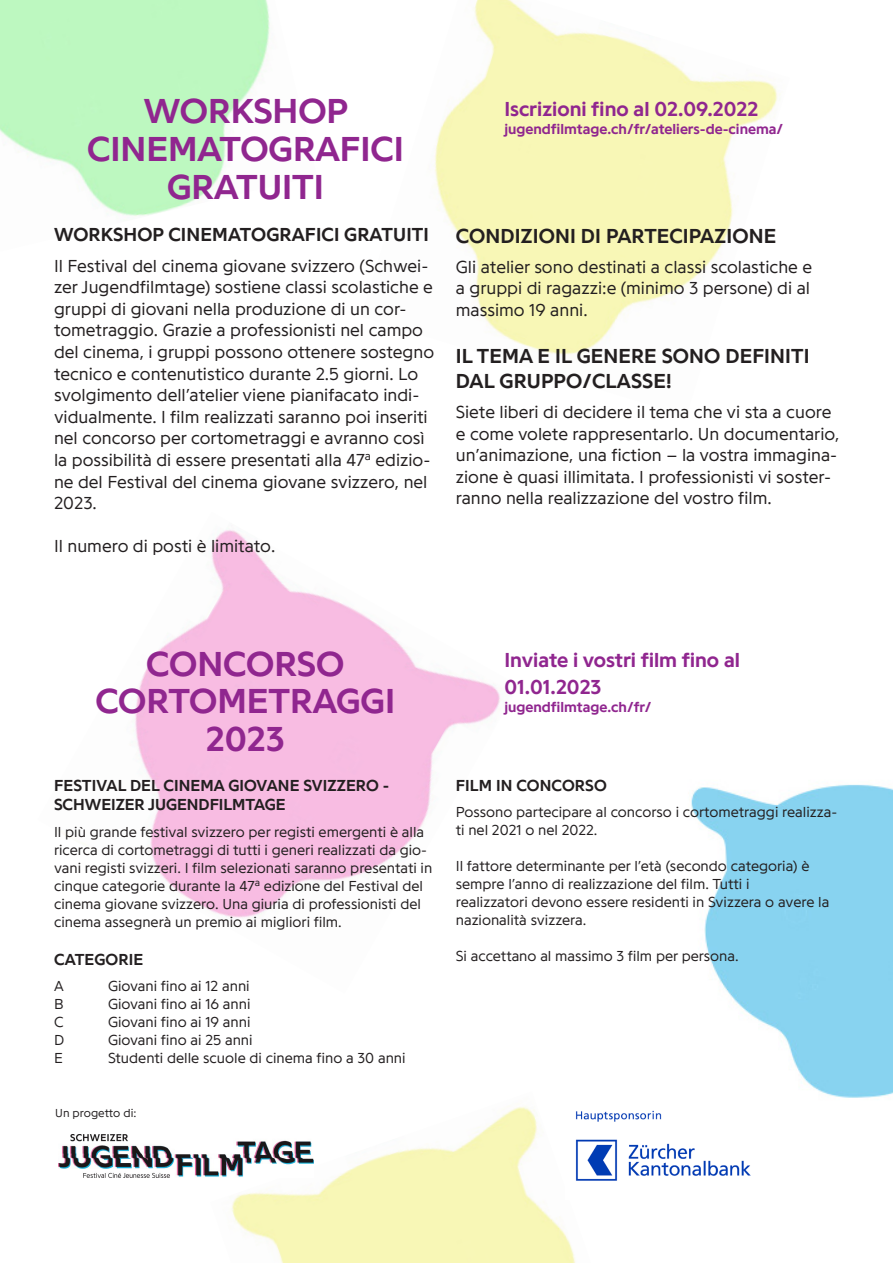
<style>
.page{position:relative;width:893px;height:1263px;background:#fff}
.page>*{position:absolute;margin:0;border:0;box-sizing:border-box;transform-origin:0 0}
.t1{font:700 35.85px "Programme";color:#90268f}
.Mini_Titel{font:700 21px/25.2px "Programme";letter-spacing:.01em;color:#231f20}
.t2{font:700 21px/27.3px "Programme";color:#90268f}
.Mini_Titel-2{font:700 19.5px "Programme";letter-spacing:.01em;color:#231f20}
.t3{font:300 18px/21.6px "Programme";color:#231f20}
.Mini_Titel-3{font:700 16.5px/19.8px "Programme";letter-spacing:.01em;color:#231f20}
.t4{font:300 15px/18px "Programme";color:#231f20}
.t5{font:700 15px "Programme";color:#90268f}
.t6{font:300 12px "Programme";color:#231f20}
</style>
<div class="page">
<img style="left:0;top:0;width:270px;height:216px">
<img style="left:434px;top:0;width:346px;height:355px">
<img style="left:64px;top:530px;width:436px;height:389px">
<img style="left:231px;top:1106px;width:344px;height:157px">
<img style="left:691px;top:784px;width:202px;height:314px">
<img style="left:566px;top:1091px;width:204px;height:108px">
<img style="left:58px;top:1135px;width:255px;height:42px">
<p class="t1" style="left:144px;top:89px;width:206px">WORKSHOP</p>
<p class="t1" style="left:87px;top:127px;width:318px">CINEMATOGRAFICI</p>
<p class="t1" style="left:167px;top:164px;width:158px">GRATUITI</p>
<p class="Mini_Titel-2" style="left:54px;top:223px;width:376px">WORKSHOP CINEMATOGRAFICI GRATUITI</p>
<p class="t3" style="left:54px;top:254px;width:382px">Il Festival del cinema giovane svizzero (Schwei&shy;zer Jugendfilmtage) sostiene classi scolastiche e gruppi di giovani nella produzione di un cor&shy;tometraggio. Grazie a professionisti nel campo del cinema, i gruppi possono ottenere sostegno tecnico e contenutistico durante 2.5 giorni. Lo svolgimento dell’atelier viene pianifacato indi&shy;vidualmente. I film realizzati saranno poi inseriti nel concorso per cortometraggi e avranno così la possibilità di essere presentati alla 47<sup>a</sup> edizio&shy;ne del Festival del cinema giovane svizzero, nel 2023.</p>
<p class="t3" style="left:54px;top:535px;width:223px">Il numero di posti è limitato.</p>
<p class="t2" style="left:504px;top:95px;width:256px">Iscrizioni fino al 02.09.2022</p>
<p class="t5" style="left:504px;top:120px;width:280px">jugendfilmtage.ch/fr/ateliers-de-cinema/</p>
<p class="Mini_Titel" style="left:456px;top:222px;width:322px">CONDIZIONI DI PARTECIPAZIONE</p>
<p class="t3" style="left:456px;top:255px;width:358px;text-align:justify">Gli atelier sono destinati a classi scolastiche e a gruppi di ragazzi:e (minimo 3 persone) di al massimo 19 anni.</p>
<p class="Mini_Titel" style="left:456px;top:342px;width:355px">IL TEMA E IL GENERE SONO DEFINITI<br>DAL GRUPPO/CLASSE!</p>
<p class="t3" style="left:456px;top:400px;width:385px">Siete liberi di decidere il tema che vi sta a cuore e come volete rappresentarlo. Un documentario, un’animazione, una fiction – la vostra immagina&shy;zione è quasi illimitata. I professionisti vi soster&shy;ranno nella realizzazione del vostro film.</p>
<p class="t1" style="left:146px;top:641px;width:199px">CONCORSO</p>
<p class="t1" style="left:95px;top:679px;width:301px">CORTOMETRAGGI</p>
<p class="t1" style="left:206px;top:717px;width:81px">2023</p>
<p class="Mini_Titel-3" style="left:54px;top:774px;width:337px">FESTIVAL DEL CINEMA GIOVANE SVIZZERO -<br>SCHWEIZER JUGENDFILMTAGE</p>
<p class="t4" style="left:54px;top:822px;width:380px">Il più grande festival svizzero per registi emergenti è alla ricerca di cortometraggi di tutti i generi realizzati da gio&shy;vani registi svizzeri. I film selezionati saranno presentati in cinque categorie durante la 47<sup>a</sup> edizione del Festival del cinema giovane svizzero. Una giuria di professionisti del cinema assegnerà un premio ai migliori film.</p>
<p class="Mini_Titel-3" style="left:54px;top:949px;width:91px">CATEGORIE</p>
<p class="t4" style="left:54px;top:977px;width:11px">A</p>
<p class="t4" style="left:108px;top:977px;width:143px">Giovani fino ai 12 anni</p>
<p class="t4" style="left:54px;top:995px;width:11px">B</p>
<p class="t4" style="left:108px;top:995px;width:144px">Giovani fino ai 16 anni</p>
<p class="t4" style="left:54px;top:1013px;width:11px">C</p>
<p class="t4" style="left:108px;top:1013px;width:144px">Giovani fino ai 19 anni</p>
<p class="t4" style="left:54px;top:1031px;width:12px">D</p>
<p class="t4" style="left:108px;top:1031px;width:146px">Giovani fino ai 25 anni</p>
<p class="t4" style="left:54px;top:1049px;width:10px">E</p>
<p class="t4" style="left:108px;top:1049px;width:299px">Studenti delle scuole di cinema fino a 30 anni</p>
<p class="t6" style="left:55px;top:1105px;width:83px">Un progetto di:</p>
<p class="t2" style="left:504px;top:645px;width:237px">Inviate i vostri film fino al<br>01.01.2023</p>
<p class="t5" style="left:504px;top:698px;width:149px">jugendfilmtage.ch/fr/</p>
<p class="Mini_Titel-3" style="left:456px;top:774px;width:152px">FILM IN CONCORSO</p>
<p class="t4" style="left:456px;top:802px;width:383px">Possono partecipare al concorso i cortometraggi realizza&shy;ti nel 2021 o nel 2022.</p>
<p class="t4" style="left:456px;top:856px;width:355px">Il fattore determinante per l’età (secondo categoria) è sempre l’anno di realizzazione del film. Tutti i</p>
<p class="t4" style="left:456px;top:892px;width:375px">realizzatori devono essere residenti in Svizzera o avere la nazionalità svizzera.</p>
<p class="t4" style="left:456px;top:946px;width:284px">Si accettano al massimo 3 film per persona.</p>
</div>
